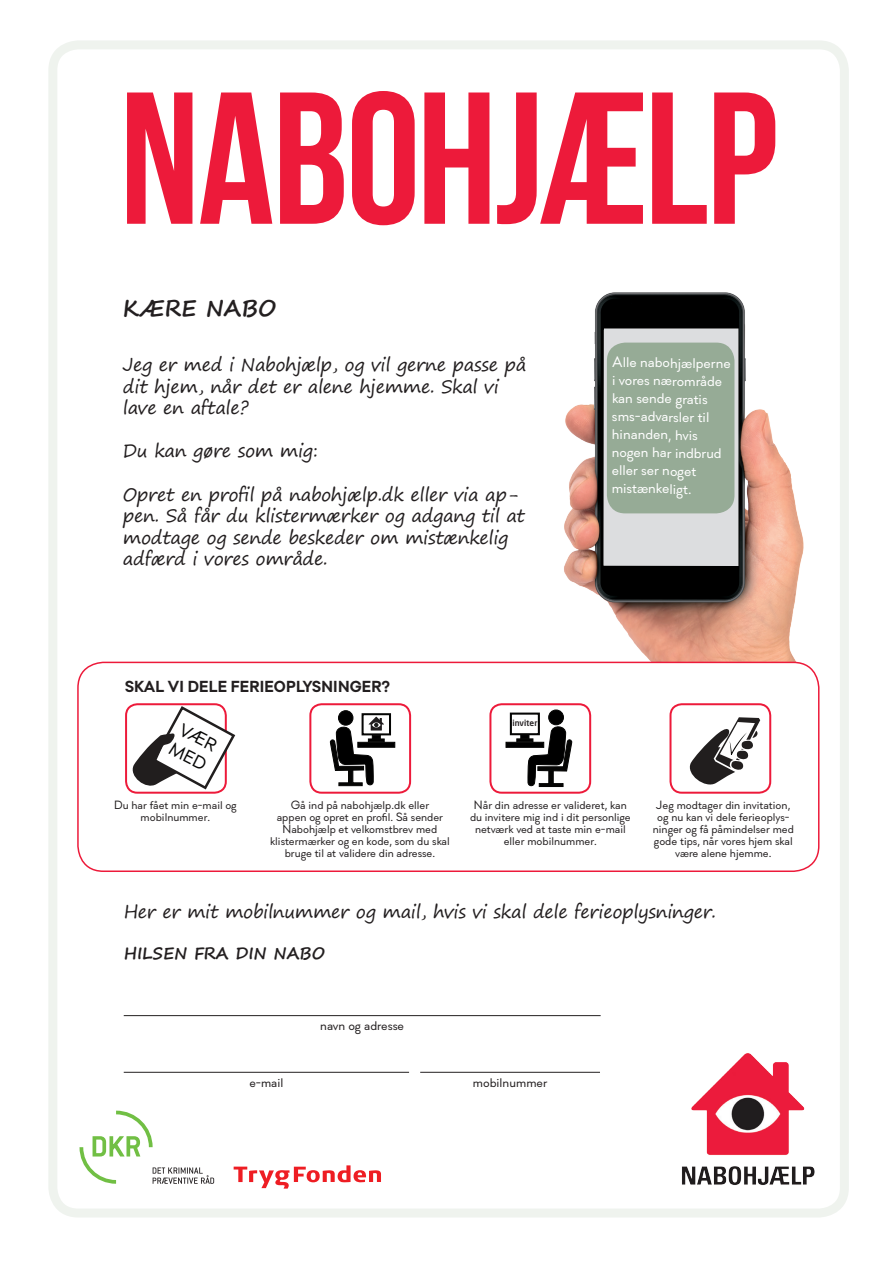
<style>
.page{position:relative;width:893px;height:1263px;background:#fff}
.page>*{position:absolute;margin:0;border:0;box-sizing:border-box;transform-origin:0 0}
.t1{font:187.5px "Bebas Neue";letter-spacing:-.01em;color:#ed1a3a}
.t2{font:700 22.65px "Segoe Print";color:#231f20}
.t3{font:18px/21.6px "Segoe Print";letter-spacing:-.02em;color:#231f20}
.t4{font:17.85px/21.5px "Soin Sans Pro";color:#050504}
.t5{font:700 16.5px "Segoe Print";color:#231f20}
.t6{font:700 15.9px "Soin Sans Pro";letter-spacing:.015em;color:#231f20}
.t7{font:15px/18px "Soin Sans Pro";letter-spacing:-.005em;color:#fff}
.t8{font:13.35px "Soin Sans Pro";color:#231f20}
.t9{font:12px/12px "Soin Sans Pro";color:#231f20;text-align:center}
.t10{font:500 8.25px "Neo Sans Std";color:#231f20}
</style>
<div class="page">
<div style="left:48px;top:40px;width:801px;height:1177px;border:9px solid #c5d2c2;border-radius:26px"></div>
<img style="left:682px;top:1053px;width:133px;height:132px">
<svg style="left:80px;top:1110px;width:134px;height:74px"></svg>
<svg style="left:234px;top:1165px;width:147px;height:23px"></svg>
<img style="left:516px;top:292px;width:288px;height:370px">
<div style="left:604px;top:328px;width:134px;height:238px;background:#dcdddf"></div>
<div style="left:607px;top:343px;width:127px;height:170px;background:#96ab96;border-radius:18px"></div>
<hr style="left:124px;top:1015px;width:477px;height:1px;background:#231f20">
<hr style="left:124px;top:1072px;width:285px;height:1px;background:#231f20">
<hr style="left:420px;top:1072px;width:180px;height:1px;background:#231f20">
<div style="left:125px;top:703px;width:102px;height:91px;border:2px solid #ed1a3a;border-radius:11px"></div>
<svg style="left:133px;top:706px;width:102px;height:83px"></svg>
<div style="left:309px;top:703px;width:102px;height:91px;border:2px solid #ed1a3a;border-radius:11px"></div>
<div style="left:338px;top:711px;width:15px;height:14px;background:#000;border-radius:50%"></div>
<div style="left:338px;top:710px;width:15px;height:16px;border:1px solid #050504;border-radius:50%"></div>
<div style="left:362px;top:713px;width:29px;height:22px;background:#fff;border:2px solid #050504"></div>
<svg style="left:384px;top:742px;width:11px;height:6px"></svg>
<svg style="left:330px;top:717px;width:54px;height:69px"></svg>
<div style="left:489px;top:703px;width:102px;height:91px;border:2px solid #ed1a3a;border-radius:11px"></div>
<div style="left:549px;top:710px;width:14px;height:15px;background:#000;border-radius:50%"></div>
<div style="left:548px;top:709px;width:16px;height:16px;border:1px solid #050504;border-radius:50%"></div>
<div style="left:510px;top:712px;width:30px;height:23px;background:#fff;border:2px solid #050504"></div>
<svg style="left:505px;top:742px;width:22px;height:6px"></svg>
<svg style="left:516px;top:738px;width:11px;height:4px"></svg>
<div style="left:520px;top:734px;width:9px;height:5px;background:#000;border:1px solid #050504"></div>
<svg style="left:527px;top:724px;width:45px;height:63px"></svg>
<div style="left:669px;top:703px;width:102px;height:91px;border:2px solid #ed1a3a;border-radius:11px"></div>
<svg style="left:689px;top:717px;width:71px;height:67px"></svg>
<div style="left:77px;top:662px;width:742px;height:210px;border:2px solid #ed1a3a;border-radius:26px"></div>
<p class="t1" style="left:120px;top:56px;width:659px">NABOHJÆLP</p>
<p class="t2" style="left:123px;top:287px;width:155px">KÆRE NABO</p>
<p class="t3" style="left:123px;top:353px;width:405px">Jeg er med i Nabohjælp, og vil gerne passe på dit hjem, når det er alene hjemme. Skal vi lave en aftale?</p>
<p class="t3" style="left:123px;top:440px;width:197px">Du kan gøre som mig:</p>
<p class="t3" style="left:123px;top:483px;width:404px">Opret en profil på nabohjælp.dk eller via ap&shy;pen. Så får du klistermærker og adgang til at modtage og sende beskeder om mistænkelig adfærd i vores område.</p>
<p class="t6" style="left:125px;top:677px;width:266px">SKAL VI DELE FERIEOPLYSNINGER?</p>
<p class="t4" style="left:185px;top:719px;width:41px;rotate:27deg">VÆR<br>MED</p>
<p class="t10" style="left:513px;top:718px;width:26px">inviter</p>
<p class="t7" style="left:612px;top:354px;width:121px">Alle nabohjælperne i vores nærområde kan sende gratis sms-advarsler til hinanden, hvis nogen har indbrud eller ser noget mistænkeligt.</p>
<p class="t9" style="left:114px;top:799px;width:124px">Du har fået min e-mail og mobilnummer.</p>
<p class="t9" style="left:270px;top:799px;width:181px">Gå ind på nabohjælp.dk eller<br>appen og opret en profil. Så sender<br>Nabohjælp et velkomstbrev med klistermærker og en kode, som du skal bruge til at validere din adresse.</p>
<p class="t9" style="left:470px;top:799px;width:162px">Når din adresse er valideret, kan du invitere mig ind i dit personlige netværk ved at taste min e-mail eller mobilnummer.</p>
<p class="t9" style="left:653px;top:799px;width:143px">Jeg modtager din invitation, og nu kan vi dele ferieoplys&shy;ninger og få påmindelser med gode tips, når vores hjem skal være alene hjemme.</p>
<p class="t3" style="left:124px;top:900px;width:594px">Her er mit mobilnummer og mail, hvis vi skal dele ferieoplysninger.</p>
<p class="t5" style="left:124px;top:938px;width:203px">HILSEN FRA DIN NABO</p>
<p class="t8" style="left:320px;top:1017px;width:85px">navn og adresse</p>
<p class="t8" style="left:249px;top:1074px;width:36px">e-mail</p>
<p class="t8" style="left:473px;top:1074px;width:76px">mobilnummer</p>
</div>
